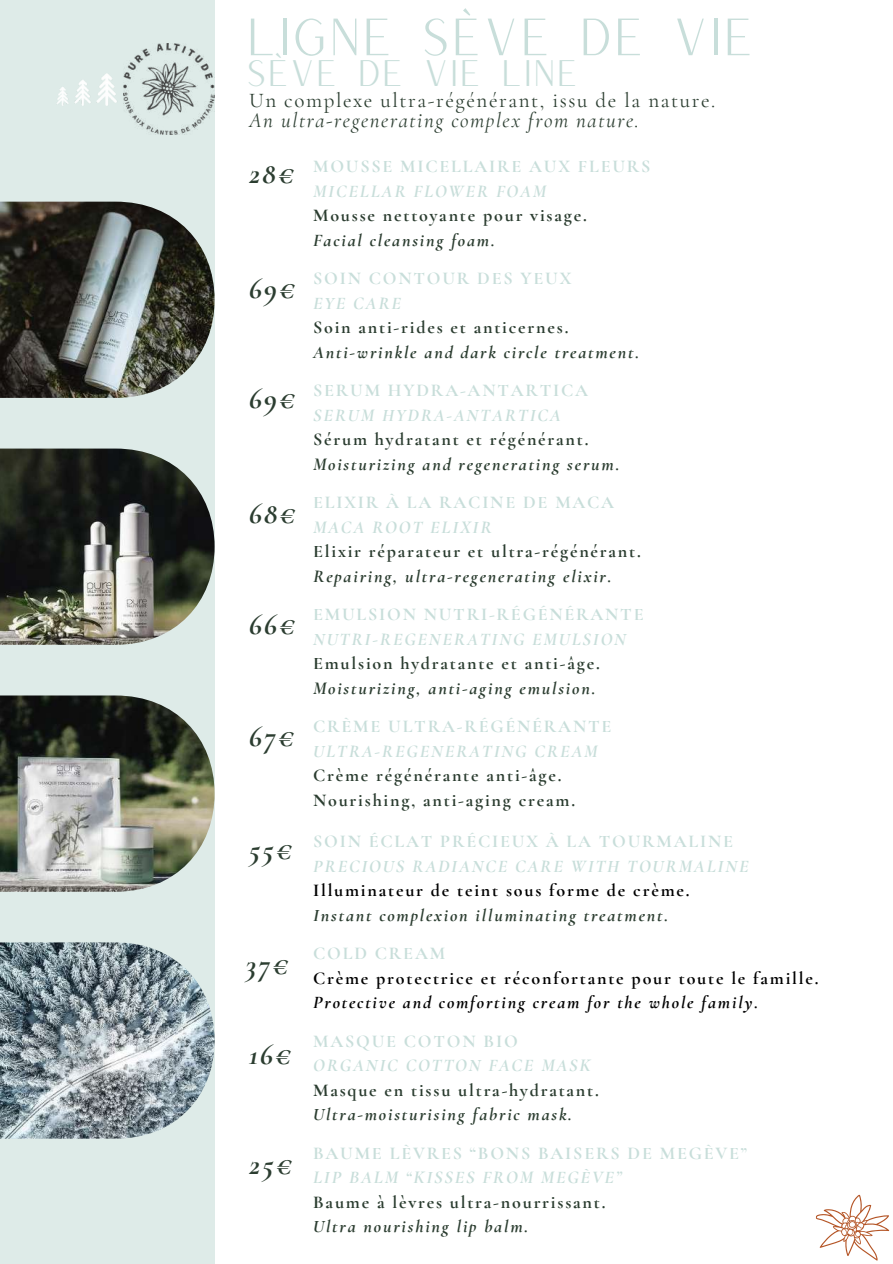
<style>
.page{position:relative;width:893px;height:1264px;background:#fff}
.page>*{position:absolute;margin:0;border:0;box-sizing:border-box;transform-origin:0 0}
.t1{font:51px "Versailles";color:#c8deda}
.t2{font:36px "Versailles";color:#c8deda}
.t3{font:italic 700 30px "Cormorant Garamond";letter-spacing:.075em;color:#2b3d30}
.t4{font:21px "Cormorant Garamond";letter-spacing:.075em;color:#2b3d30}
.t5{font:italic 21px "Cormorant Garamond";letter-spacing:.075em;color:#2b3d30}
.t6{font:700 18px/24.5px "Cormorant Garamond";letter-spacing:.1em;color:#2b3d30}
.t7{font:italic 700 18px "Cormorant Garamond";letter-spacing:.1em;color:#2b3d30}
.t8{font:700 18px "Cormorant Garamond";letter-spacing:.1em;color:#c8deda}
.t9{font:italic 700 18px "Cormorant Garamond";letter-spacing:.1em;color:#c8deda}
.t10{font:700 18px "Cormorant Garamond";letter-spacing:.1em;color:#000}
.t11{font:italic 700 18px "Cormorant Garamond";letter-spacing:.1em;color:#000}
</style>
<div class="page">
<div style="left:0;top:0;width:214px;height:1263px;background:#deebe8"></div>
<img style="left:0;top:202px;width:214px;height:196px">
<img style="left:0;top:448px;width:214px;height:197px">
<img style="left:0;top:695px;width:214px;height:196px">
<img style="left:0;top:942px;width:214px;height:196px">
<img style="left:123px;top:44px;width:91px;height:91px">
<img style="left:57px;top:73px;width:60px;height:33px">
<svg style="left:815px;top:1194px;width:75px;height:67px"></svg>
<h1 class="t1" style="left:246px;top:4px;width:510px">LIGNE SÈVE DE VIE</h1>
<h2 class="t2" style="left:246px;top:50px;width:334px">SÈVE DE VIE LINE</h2>
<p class="t4" style="left:249px;top:88px;width:468px">Un complexe ultra-régénérant, issu de la nature.</p>
<p class="t5" style="left:249px;top:108px;width:391px">An ultra-regenerating complex from nature.</p>
<h3 class="t3" style="left:249px;top:155px;width:47px">28€</h3>
<p class="t8" style="left:313px;top:155px;width:339px">MOUSSE MICELLAIRE AUX FLEURS</p>
<p class="t9" style="left:313px;top:180px;width:234px">MICELLAR FLOWER FOAM</p>
<p class="t6" style="left:313px;top:203px;width:275px">Mousse nettoyante pour visage.</p>
<p class="t7" style="left:313px;top:229px;width:183px">Facial cleansing foam.</p>
<p class="t8" style="left:313px;top:267px;width:260px">SOIN CONTOUR DES YEUX</p>
<p class="t9" style="left:313px;top:292px;width:89px">EYE CARE</p>
<p class="t6" style="left:313px;top:315px;width:257px">Soin anti-rides et anticernes.</p>
<p class="t7" style="left:313px;top:341px;width:327px">Anti-wrinkle and dark circle treatment.</p>
<p class="t8" style="left:313px;top:379px;width:276px">SERUM HYDRA-ANTARTICA</p>
<p class="t9" style="left:313px;top:404px;width:249px">SERUM HYDRA-ANTARTICA</p>
<p class="t6" style="left:313px;top:427px;width:277px">Sérum hydratant et régénérant.</p>
<p class="t7" style="left:313px;top:453px;width:308px">Moisturizing and regenerating serum.</p>
<p class="t8" style="left:313px;top:491px;width:302px">ELIXIR À LA RACINE DE MACA</p>
<p class="t9" style="left:313px;top:516px;width:180px">MACA ROOT ELIXIR</p>
<p class="t6" style="left:313px;top:539px;width:329px">Elixir réparateur et ultra-régénérant.</p>
<p class="t7" style="left:313px;top:565px;width:300px">Repairing, ultra-regenerating elixir.</p>
<p class="t8" style="left:313px;top:603px;width:332px">EMULSION NUTRI-RÉGÉNÉRANTE</p>
<p class="t9" style="left:313px;top:628px;width:314px">NUTRI-REGENERATING EMULSION</p>
<p class="t6" style="left:313px;top:651px;width:288px">Emulsion hydratante et anti-âge.</p>
<p class="t7" style="left:313px;top:677px;width:284px">Moisturizing, anti-aging emulsion.</p>
<p class="t8" style="left:313px;top:715px;width:300px">CRÈME ULTRA-RÉGÉNÉRANTE</p>
<p class="t9" style="left:313px;top:740px;width:286px">ULTRA-REGENERATING CREAM</p>
<p class="t6" style="left:313px;top:763px;width:263px">Crème régénérante anti-âge.<br>Nourishing, anti-aging cream.</p>
<p class="t8" style="left:313px;top:830px;width:421px">SOIN ÉCLAT PRÉCIEUX À LA TOURMALINE</p>
<p class="t9" style="left:313px;top:854px;width:437px">PRECIOUS RADIANCE CARE WITH TOURMALINE</p>
<p class="t10" style="left:313px;top:879px;width:378px">Illuminateur de teint sous forme de crème.</p>
<p class="t7" style="left:313px;top:903px;width:356px">Instant complexion illuminating treatment.</p>
<p class="t8" style="left:313px;top:942px;width:133px">COLD CREAM</p>
<p class="t10" style="left:313px;top:966px;width:507px">Crème protectrice et réconfortante pour toute le famille.</p>
<p class="t11" style="left:313px;top:991px;width:446px">Protective and comforting cream for the whole family.</p>
<p class="t8" style="left:313px;top:1029px;width:206px">MASQUE COTON BIO</p>
<p class="t9" style="left:313px;top:1054px;width:279px">ORGANIC COTTON FACE MASK</p>
<p class="t6" style="left:313px;top:1077px;width:287px">Masque en tissu ultra-hydratant.</p>
<p class="t7" style="left:313px;top:1103px;width:260px">Ultra-moisturising fabric mask.</p>
<p class="t8" style="left:313px;top:1141px;width:435px">BAUME LÈVRES “BONS BAISERS DE MEGÈVE”</p>
<p class="t9" style="left:313px;top:1166px;width:310px">LIP BALM “KISSES FROM MEGÈVE”</p>
<p class="t6" style="left:313px;top:1189px;width:294px">Baume à lèvres ultra-nourrissant.</p>
<p class="t7" style="left:313px;top:1215px;width:216px">Ultra nourishing lip balm.</p>
<h3 class="t3" style="left:249px;top:270px;width:48px">69€</h3>
<h3 class="t3" style="left:249px;top:380px;width:48px">69€</h3>
<h3 class="t3" style="left:249px;top:495px;width:48px">68€</h3>
<h3 class="t3" style="left:249px;top:606px;width:48px">66€</h3>
<h3 class="t3" style="left:249px;top:718px;width:47px">67€</h3>
<h3 class="t3" style="left:249px;top:831px;width:45px">55€</h3>
<h3 class="t3" style="left:246px;top:946px;width:45px">37€</h3>
<h3 class="t3" style="left:249px;top:1036px;width:44px">16€</h3>
<h3 class="t3" style="left:249px;top:1146px;width:45px">25€</h3>
</div>
